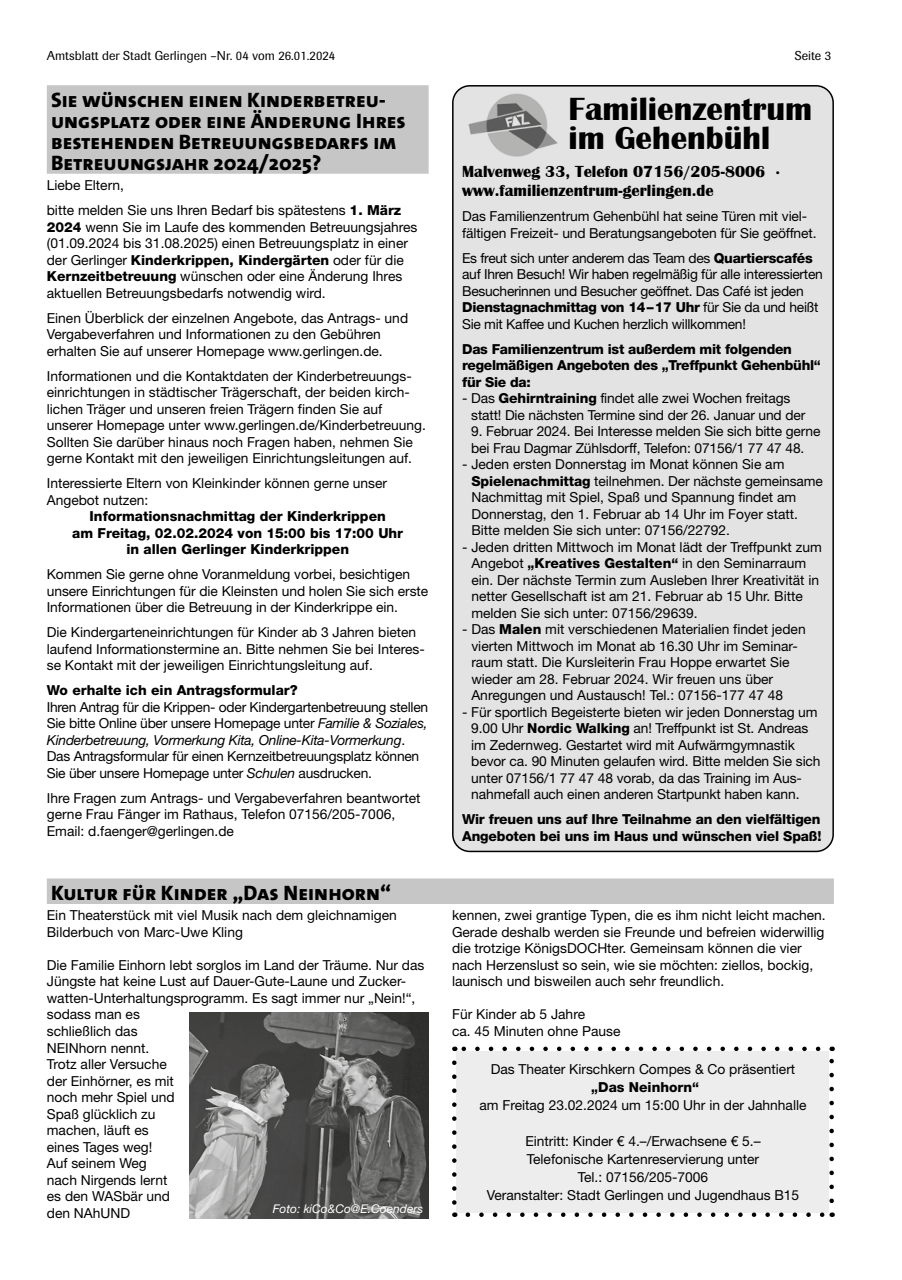
<style>
.page{position:relative;width:902px;height:1280px;background:#fff}
.page>*{position:absolute;margin:0;border:0;box-sizing:border-box;transform-origin:0 0}
.t1{font:700 33px/28.5px "Britannic";color:#000}
.H1_vierzeilig_Kopie{font:800 21px/21px "The Sans Os F";color:#000}
.t2{font:700 16.5px/19.5px "Britannic";color:#000}
.t3{font:13.8px/16.5px "Helvetica Neue LT Std";color:#000}
.t4{font:13.8px/16.5px "Helvetica Neue LT Std";letter-spacing:-.02em;color:#000}
.t5{font:800 13.8px/16.5px "Helvetica Neue LT Std";letter-spacing:-.01em;color:#000}
.t6{font:12.75px "Imago";color:#000}
.t7{font:italic 12px "Helvetica Neue LT Std";color:#fff}
.s1{font-weight:800}
.s2{font-style:italic}
</style>
<div class="page">
<div style="left:47px;top:85px;width:381px;height:89px;background:#c6c6c6"></div>
<div style="left:47px;top:878px;width:786px;height:26px;background:#c6c6c6"></div>
<img style="left:189px;top:1013px;width:239px;height:205px">
<div style="left:456px;top:1051px;width:373px;height:161px;background:#ededed"></div>
<svg style="left:467px;top:1212px;width:357px;height:5px"></svg>
<svg style="left:461px;top:1046px;width:357px;height:5px"></svg>
<svg style="left:452px;top:1063px;width:4px;height:154px"></svg>
<svg style="left:829px;top:1046px;width:4px;height:155px"></svg>
<div style="left:453px;top:86px;width:380px;height:765px;background:#e3e3e3;border-radius:17px"></div>
<div style="left:452px;top:85px;width:381px;height:767px;border:2px solid #000;border-radius:17px"></div>
<img style="left:468px;top:94px;width:90px;height:62px">
<p class="t6" style="left:47px;top:48px;width:290px">Amtsblatt der Stadt Gerlingen –Nr. 04 vom 26.01.2024</p>
<p class="t6" style="left:794px;top:48px;width:38px">Seite 3</p>
<h1 class="H1_vierzeilig_Kopie" style="left:51px;top:89px;width:356px">Sie wünschen einen Kinderbetreu&shy;ungsplatz oder eine Änderung Ihres bestehenden Betreuungsbedarfs im Betreuungsjahr 2024/2025?</h1>
<p class="t3" style="left:47px;top:177px;width:79px">Liebe Eltern,</p>
<p class="t3" style="left:47px;top:202px;width:372px">bitte melden Sie uns Ihren Bedarf bis spätestens <span class="s1">1. März 2024</span> wenn Sie im Laufe des kommenden Betreuungsjahres (01.09.2024 bis 31.08.2025) einen Betreuungsplatz in einer der Gerlinger <span class="s1">Kinderkrippen, Kindergärten</span> oder für die <span class="s1">Kernzeitbetreuung</span> wünschen oder eine Änderung Ihres aktuellen Betreuungsbedarfs notwendig wird.</p>
<p class="t3" style="left:47px;top:309px;width:363px">Einen Überblick der einzelnen Angebote, das Antrags- und<br>Vergabeverfahren und Informationen zu den Gebühren erhalten Sie auf unserer Homepage www.gerlingen.de.</p>
<p class="t3" style="left:47px;top:367px;width:366px">Informationen und die Kontaktdaten der Kinderbetreuungs&shy;einrichtungen in städtischer Trägerschaft, der beiden kirch&shy;lichen Träger und unseren freien Trägern finden Sie auf</p>
<p class="t3" style="left:47px;top:417px;width:381px">unserer Homepage unter www.gerlingen.de/Kinderbetreuung.<br>Sollten Sie darüber hinaus noch Fragen haben, nehmen Sie gerne Kontakt mit den jeweiligen Einrichtungsleitungen auf.</p>
<p class="t3" style="left:47px;top:475px;width:342px">Interessierte Eltern von Kleinkinder können gerne unser<br>Angebot nutzen:</p>
<p class="t5" style="left:90px;top:508px;width:298px">Informationsnachmittag der Kinderkrippen</p>
<p class="t5" style="left:72px;top:525px;width:332px">am Freitag, 02.02.2024 von 15:00 bis 17:00 Uhr</p>
<p class="t5" style="left:126px;top:541px;width:224px">in allen Gerlinger Kinderkrippen</p>
<p class="t3" style="left:47px;top:566px;width:383px">Kommen Sie gerne ohne Voranmeldung vorbei, besichtigen unsere Einrichtungen für die Kleinsten und holen Sie sich erste<br>Informationen über die Betreuung in der Kinderkrippe ein.</p>
<p class="t3" style="left:47px;top:624px;width:379px">Die Kindergarteneinrichtungen für Kinder ab 3 Jahren bieten laufend Informationstermine an. Bitte nehmen Sie bei Interes&shy;se Kontakt mit der jeweiligen Einrichtungsleitung auf.</p>
<p class="t5" style="left:47px;top:682px;width:252px">Wo erhalte ich ein Antragsformular?</p>
<p class="t4" style="left:47px;top:698px;width:383px">Ihren Antrag für die Krippen- oder Kindergartenbetreuung stellen Sie bitte Online über unsere Homepage unter <span class="s2">Familie &amp; Soziales, Kinderbetreuung, Vormerkung Kita, Online-Kita-Vormerkung</span>.<br>Das Antragsformular für einen Kernzeitbetreuungsplatz können Sie über unsere Homepage unter <span class="s2">Schulen</span> ausdrucken.</p>
<p class="t3" style="left:47px;top:789px;width:375px">Ihre Fragen zum Antrags- und Vergabeverfahren beantwortet gerne Frau Fänger im Rathaus, Telefon 07156/205-7006,<br>Email: d.faenger@gerlingen.de</p>
<p class="t1" style="left:568px;top:95px;width:245px">Familienzentrum im Gehenbühl</p>
<p class="t2" style="left:462px;top:162px;width:319px">Malvenweg 33, Telefon 07156/205-8006 ∙ www.familienzentrum-gerlingen.de</p>
<p class="t3" style="left:462px;top:208px;width:356px">Das Familienzentrum Gehenbühl hat seine Türen mit viel&shy;fältigen Freizeit- und Beratungsangeboten für Sie geöffnet.</p>
<p class="t4" style="left:462px;top:249px;width:362px">Es freut sich unter anderem das Team des <span class="s1">Quartierscafés </span>auf Ihren Besuch! Wir haben regelmäßig für alle interessierten Besucherinnen und Besucher geöffnet. Das Café ist jeden <span class="s1">Dienstagnachmittag von 14–17 Uhr</span> für Sie da und heißt Sie mit Kaffee und Kuchen herzlich willkommen!</p>
<p class="t5" style="left:462px;top:340px;width:360px">Das Familienzentrum ist außerdem mit folgenden regelmäßigen Angeboten des „Treffpunkt Gehenbühl“ für Sie da:</p>
<p class="t3" style="left:471px;top:390px;width:335px;text-indent:-9px">- Das <span class="s1">Gehirntraining</span> findet alle zwei Wochen freitags statt! Die nächsten Termine sind der 26. Januar und der</p>
<p class="t3" style="left:471px;top:423px;width:350px">9. Februar 2024. Bei Interesse melden Sie sich bitte gerne bei Frau Dagmar Zühlsdorff, Telefon: 07156/1 77 47 48.</p>
<p class="t3" style="left:471px;top:456px;width:353px;text-indent:-9px">- Jeden ersten Donnerstag im Monat können Sie am <span class="s1">Spielenachmittag</span> teilnehmen. Der nächste gemeinsame Nachmittag mit Spiel, Spaß und Spannung findet am Donnerstag, den 1. Februar ab 14 Uhr im Foyer statt.<br>Bitte melden Sie sich unter: 07156/22792.</p>
<p class="t3" style="left:471px;top:538px;width:352px;text-indent:-9px">- Jeden dritten Mittwoch im Monat lädt der Treffpunkt zum Angebot <span class="s1">„Kreatives Gestalten“</span> in den Seminarraum ein. Der nächste Termin zum Ausleben Ihrer Kreativität in netter Gesellschaft ist am 21. Februar ab 15 Uhr. Bitte melden Sie sich unter: 07156/29639.</p>
<p class="t3" style="left:471px;top:621px;width:336px;text-indent:-9px">- Das <span class="s1">Malen</span> mit verschiedenen Materialien findet jeden vierten Mittwoch im Monat ab 16.30 Uhr im Seminar&shy;raum statt. Die Kursleiterin Frau Hoppe erwartet Sie wieder am 28. Februar 2024. Wir freuen uns über Anregungen und Austausch! Tel.: 07156-177 47 48</p>
<p class="t3" style="left:471px;top:703px;width:351px;text-indent:-9px">- Für sportlich Begeisterte bieten wir jeden Donnerstag um 9.00 Uhr <span class="s1">Nordic Walking</span> an! Treffpunkt ist St. Andreas im Zedernweg. Gestartet wird mit Aufwärmgymnastik bevor ca. 90 Minuten gelaufen wird. Bitte melden Sie sich unter 07156/1 77 47 48 vorab, da das Training im Aus&shy;nahmefall auch einen anderen Startpunkt haben kann.</p>
<p class="t5" style="left:462px;top:811px;width:361px">Wir freuen uns auf Ihre Teilnahme an den vielfältigen<br>Angeboten bei uns im Haus und wünschen viel Spaß!</p>
<h1 class="H1_vierzeilig_Kopie" style="left:51px;top:882px;width:341px">Kultur für Kinder „Das Neinhorn“</h1>
<p class="t3" style="left:47px;top:907px;width:351px">Ein Theaterstück mit viel Musik nach dem gleichnamigen<br>Bilderbuch von Marc-Uwe Kling</p>
<p class="t3" style="left:47px;top:957px;width:379px">Die Familie Einhorn lebt sorglos im Land der Träume. Nur das<br>Jüngste hat keine Lust auf Dauer-Gute-Laune und Zucker&shy;watten-Unterhaltungsprogramm. Es sagt immer nur „Nein!“, sodass man es<br>schließlich das<br>NEINhorn nennt.<br>Trotz aller Versuche<br>der Einhörner, es mit<br>noch mehr Spiel und<br>Spaß glücklich zu<br>machen, läuft es<br>eines Tages weg!<br>Auf seinem Weg<br>nach Nirgends lernt<br>es den WASbär und<br>den NAhUND</p>
<p class="t7" style="left:273px;top:1202px;width:152px">Foto: kiCo&amp;Co@E.Coenders</p>
<p class="t3" style="left:452px;top:907px;width:375px">kennen, zwei grantige Typen, die es ihm nicht leicht machen.<br>Gerade deshalb werden sie Freunde und befreien widerwillig die trotzige KönigsDOCHter. Gemeinsam können die vier nach Herzenslust so sein, wie sie möchten: ziellos, bockig, launisch und bisweilen auch sehr freundlich.</p>
<p class="t3" style="left:452px;top:1006px;width:134px">Für Kinder ab 5 Jahre</p>
<p class="t3" style="left:452px;top:1023px;width:170px">ca. 45 Minuten ohne Pause</p>
<p class="t3" style="left:490px;top:1060px;width:306px">Das Theater Kirschkern Compes &amp; Co präsentiert</p>
<p class="t5" style="left:591px;top:1078px;width:109px">„Das Neinhorn“</p>
<p class="t3" style="left:479px;top:1096px;width:329px">am Freitag 23.02.2024 um 15:00 Uhr in der Jahnhalle</p>
<p class="t3" style="left:486px;top:1131px;width:314px;line-height:18px;text-align:center">Eintritt: Kinder € 4.–/Erwachsene € 5.– Telefonische Kartenreservierung unter<br>Tel.: 07156/205-7006<br>Veranstalter: Stadt Gerlingen und Jugendhaus B15</p>
</div>
